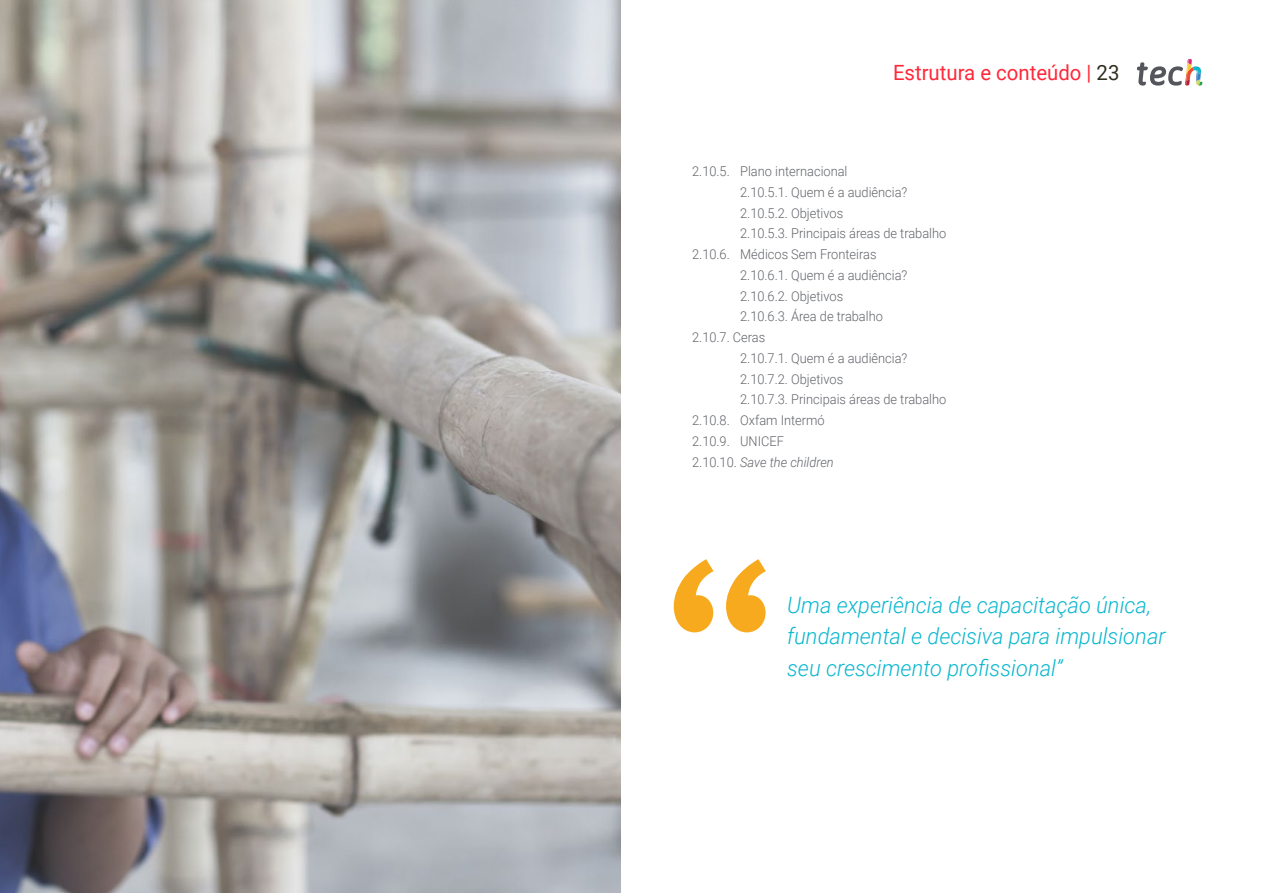
<style>
.page{position:relative;width:1263px;height:893px;background:#fff}
.page>*{position:absolute;margin:0;border:0;box-sizing:border-box;transform-origin:0 0}
.t1{font:italic 300 22.5px/31.5px "Roboto";color:#09b7cf}
.t2{font:21px "Roboto";color:#ff293a}
.t3{font:300 13.5px "Roboto";color:#61646a;scale:.95 1}
.t4{font:italic 300 13.5px "Roboto";color:#61646a;scale:.95 1}
.s1{color:#312e20}
.s2{font-style:normal}
</style>
<div class="page">
<img style="left:0;top:0;width:621px;height:893px">
<svg style="left:674px;top:559px;width:92px;height:73px"></svg>
<svg style="left:1137px;top:59px;width:65px;height:27px"></svg>
<h2 class="t2" style="left:893px;top:57px;width:228px">Estrutura e conteúdo | <span class="s1">23</span></h2>
<p class="t3" style="left:692px;top:162px;width:165px">2.10.5. Plano internacional</p>
<p class="t3" style="left:740px;top:183px;width:178px">2.10.5.1. Quem é a audiência?</p>
<p class="t3" style="left:740px;top:203px;width:110px">2.10.5.2. Objetivos</p>
<p class="t3" style="left:740px;top:224px;width:219px">2.10.5.3. Principais áreas de trabalho</p>
<p class="t3" style="left:692px;top:245px;width:196px">2.10.6. Médicos Sem Fronteiras</p>
<p class="t3" style="left:740px;top:265px;width:178px">2.10.6.1. Quem é a audiência?</p>
<p class="t3" style="left:740px;top:286px;width:110px">2.10.6.2. Objetivos</p>
<p class="t3" style="left:740px;top:307px;width:152px">2.10.6.3. Área de trabalho</p>
<p class="t3" style="left:692px;top:328px;width:78px">2.10.7. Ceras</p>
<p class="t3" style="left:740px;top:348px;width:178px">2.10.7.1. Quem é a audiência?</p>
<p class="t3" style="left:740px;top:369px;width:110px">2.10.7.2. Objetivos</p>
<p class="t3" style="left:740px;top:390px;width:219px">2.10.7.3. Principais áreas de trabalho</p>
<p class="t3" style="left:692px;top:411px;width:141px">2.10.8. Oxfam Intermó</p>
<p class="t3" style="left:692px;top:431px;width:98px">2.10.9. UNICEF</p>
<p class="t4" style="left:692px;top:452px;width:151px"><span class="s2">2.10.10.</span> Save the children</p>
<h1 class="t1" style="left:787px;top:588px;width:380px">Uma experiência de capacitação única, fundamental e decisiva para impulsionar seu crescimento profissional”</h1>
</div>
